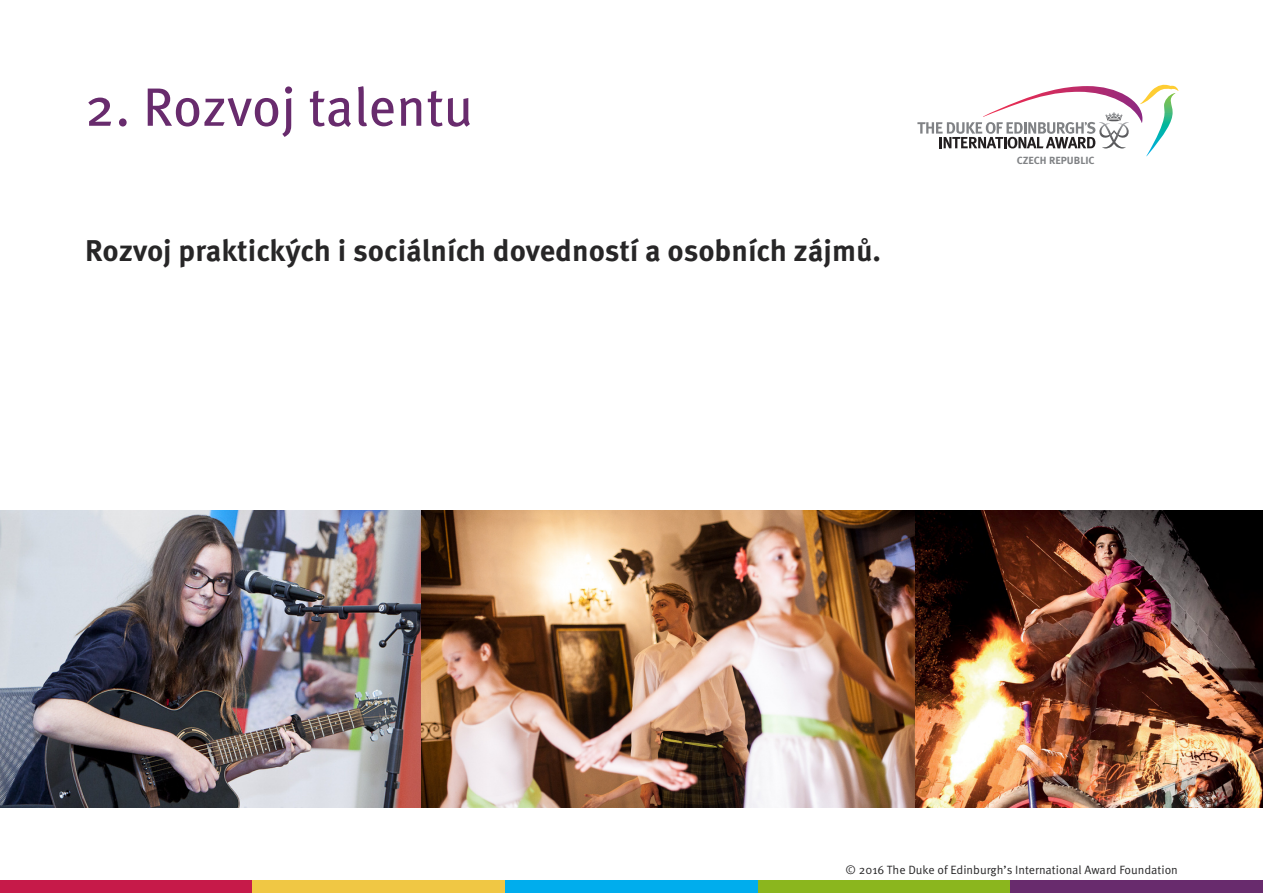
<style>
.page{position:relative;width:1263px;height:893px;background:#fff}
.page>*{position:absolute;margin:0;border:0;box-sizing:border-box;transform-origin:0 0}
.t1{font:54px "Meta Pro";letter-spacing:-.005em;color:#682b6d}
.t2{font:700 30px "Meta Pro";color:#272627}
.t3{font:12px "Meta Pro";color:#272627}
.t4{font:700 10.35px "Meta OT";color:#808285}
</style>
<div class="page">
<svg style="left:917px;top:84px;width:261px;height:72px"></svg>
<div style="left:0;top:880px;width:253px;height:13px;background:#c61a49"></div>
<div style="left:253px;top:880px;width:252px;height:13px;background:#f0c744"></div>
<div style="left:505px;top:880px;width:253px;height:13px;background:#00aded"></div>
<div style="left:758px;top:880px;width:252px;height:13px;background:#8bb61e"></div>
<div style="left:1010px;top:880px;width:253px;height:13px;background:#682b6d"></div>
<img style="left:914px;top:510px;width:349px;height:298px">
<img style="left:0;top:510px;width:422px;height:298px">
<img style="left:422px;top:510px;width:492px;height:298px">
<h1 class="t1" style="left:85px;top:89px;width:390px">2. Rozvoj talentu</h1>
<h2 class="t2" style="left:85px;top:240px;width:797px">Rozvoj praktických i sociálních dovedností a osobních zájmů.</h2>
<p class="t4" style="left:1017px;top:156px;width:80px">CZECH REPUBLIC</p>
<p class="t3" style="left:845px;top:865px;width:334px">© 2016 The Duke of Edinburgh’s International Award Foundation</p>
</div>
